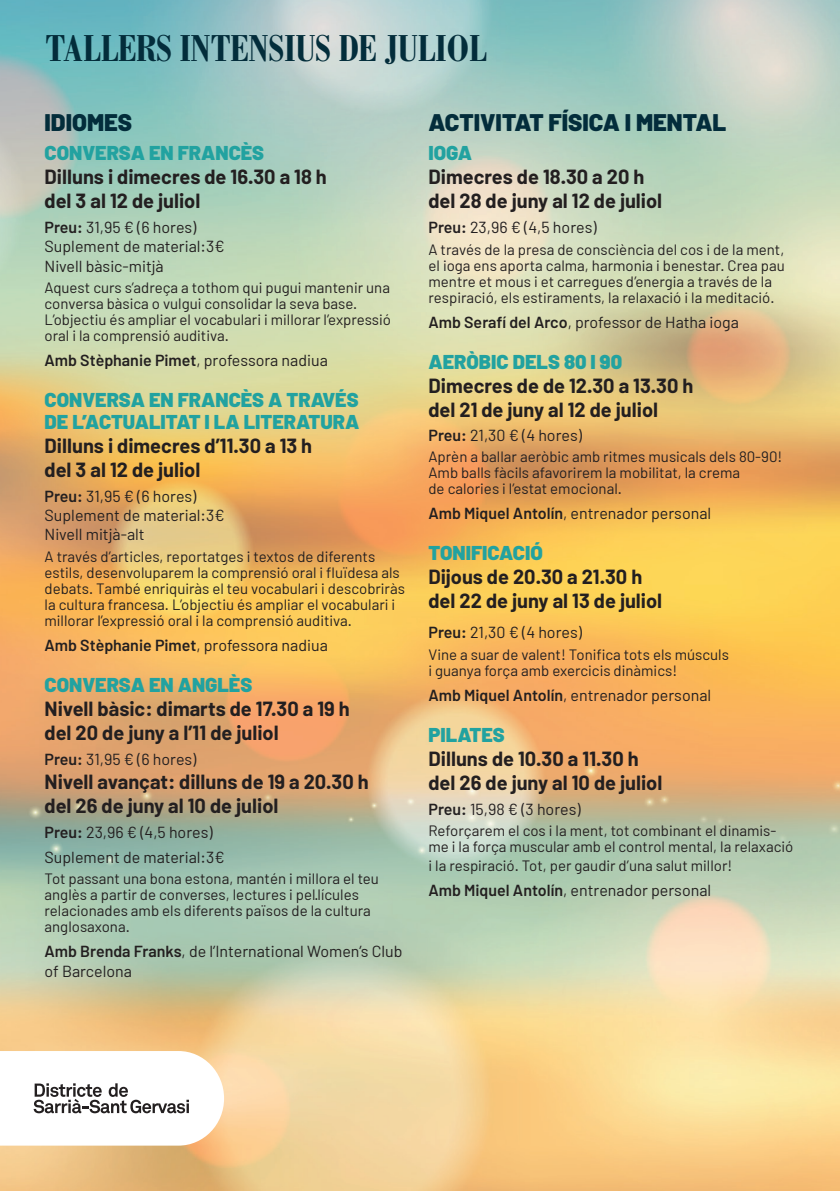
<style>
.page{position:relative;width:840px;height:1191px;background:#fff}
.page>*{position:absolute;margin:0;border:0;box-sizing:border-box;transform-origin:0 0}
.t1{font:700 condensed 40px "Bodoni Std";color:#032d3b}
.t2{font:900 24px "Barlow";color:#032d3b}
.t3{font:700 20px "Barlow";color:#231f20}
.t4{font:900 20px/22px "Barlow";color:#22a2a0}
.t5{font:16px/19.2px "Barlow";color:#231f20}
.t6{font:600 16px "Barlow";color:#231f20}
.t7{font:15px/16px "Barlow";color:#231f20}
.s1{font-weight:600}
.s2{font-weight:400}
</style>
<div class="page">
<img style="left:0;top:0;width:839px;height:1191px">
<svg style="left:0;top:1051px;width:224px;height:94px"></svg>
<p class="t1" style="left:45px;top:27px;width:442px">TALLERS INTENSIUS DE JULIOL</p>
<p class="t2" style="left:45px;top:107px;width:89px">IDIOMES</p>
<p class="t4" style="left:45px;top:142px;width:221px">CONVERSA EN FRANCÈS</p>
<p class="t3" style="left:45px;top:165px;width:283px">Dilluns i dimecres de 16.30 a 18 h</p>
<p class="t3" style="left:45px;top:189px;width:157px">del 3 al 12 de juliol</p>
<p class="t5" style="left:45px;top:217px;width:153px"><span class="s1">Preu:</span> 31,95 € (6 hores)</p>
<p class="t5" style="left:45px;top:237px;width:181px">Suplement de material:3€</p>
<p class="t5" style="left:45px;top:256px;width:121px">Nivell bàsic-mitjà</p>
<p class="t7" style="left:45px;top:279px;width:347px">Aquest curs s’adreça a tothom qui pugui mantenir una conversa bàsica o vulgui consolidar la seva base.<br>L’objectiu és ampliar el vocabulari i millorar l’expressió oral i la comprensió auditiva.</p>
<p class="t6" style="left:45px;top:350px;width:284px">Amb Stèphanie Pimet<span class="s2">, professora nadiua</span></p>
<p class="t4" style="left:45px;top:389px;width:316px">CONVERSA EN FRANCÈS A TRAVÉS<br>DE L’ACTUALITAT I LA LITERATURA</p>
<p class="t3" style="left:45px;top:433px;width:269px">Dilluns i dimecres d’11.30 a 13 h</p>
<p class="t3" style="left:45px;top:457px;width:157px">del 3 al 12 de juliol</p>
<p class="t5" style="left:45px;top:486px;width:153px"><span class="s1">Preu:</span> 31,95 € (6 hores)</p>
<p class="t5" style="left:45px;top:505px;width:181px">Suplement de material:3€</p>
<p class="t5" style="left:45px;top:525px;width:102px">Nivell mitjà-alt</p>
<p class="t7" style="left:45px;top:548px;width:362px">A través d’articles, reportatges i textos de diferents estils, desenvoluparem la comprensió oral i fluïdesa als debats. També enriquiràs el teu vocabulari i descobriràs la cultura francesa. L’objectiu és ampliar el vocabulari i millorar l’expressió oral i la comprensió auditiva.</p>
<p class="t6" style="left:45px;top:635px;width:284px">Amb Stèphanie Pimet<span class="s2">, professora nadiua</span></p>
<p class="t4" style="left:45px;top:674px;width:209px">CONVERSA EN ANGLÈS</p>
<p class="t3" style="left:45px;top:696px;width:306px">Nivell bàsic: dimarts de 17.30 a 19 h</p>
<p class="t3" style="left:45px;top:720px;width:235px">del 20 de juny a l’11 de juliol</p>
<p class="t5" style="left:45px;top:749px;width:153px"><span class="s1">Preu:</span> 31,95 € (6 hores)</p>
<p class="t3" style="left:45px;top:769px;width:325px">Nivell avançat: dilluns de 19 a 20.30 h</p>
<p class="t3" style="left:45px;top:793px;width:235px">del 26 de juny al 10 de juliol</p>
<p class="t5" style="left:45px;top:822px;width:169px"><span class="s1">Preu:</span> 23,96 € (4,5 hores)</p>
<p class="t5" style="left:45px;top:847px;width:181px">Suplement de material:3€</p>
<p class="t7" style="left:45px;top:870px;width:336px">Tot passant una bona estona, mantén i millora el teu anglès a partir de converses, lectures i pel·lícules relacionades amb els diferents països de la cultura anglosaxona.</p>
<p class="t5" style="left:45px;top:941px;width:359px"><span class="s1">Amb Brenda Franks</span>, de l’International Women’s Club of Barcelona</p>
<p class="t2" style="left:428px;top:107px;width:299px">ACTIVITAT FÍSICA I MENTAL</p>
<p class="t4" style="left:428px;top:142px;width:45px">IOGA</p>
<p class="t3" style="left:428px;top:165px;width:217px">Dimecres de 18.30 a 20 h</p>
<p class="t3" style="left:428px;top:189px;width:235px">del 28 de juny al 12 de juliol</p>
<p class="t5" style="left:428px;top:217px;width:169px"><span class="s1">Preu:</span> 23,96 € (4,5 hores)</p>
<p class="t7" style="left:428px;top:241px;width:357px">A través de la presa de consciència del cos i de la ment, el ioga ens aporta calma, harmonia i benestar. Crea pau mentre et mous i et carregues d’energia a través de la respiració, els estiraments, la relaxació i la meditació.</p>
<p class="t5" style="left:428px;top:312px;width:312px"><span class="s1">Amb Serafí del Arco</span>, professor de Hatha ioga</p>
<p class="t4" style="left:428px;top:351px;width:195px">AERÒBIC DELS 80 I 90</p>
<p class="t3" style="left:428px;top:373px;width:266px">Dimecres de de 12.30 a 13.30 h</p>
<p class="t3" style="left:428px;top:397px;width:231px">del 21 de juny al 12 de juliol</p>
<p class="t5" style="left:428px;top:425px;width:155px"><span class="s1">Preu:</span> 21,30 € (4 hores)</p>
<p class="t7" style="left:428px;top:449px;width:355px">Aprèn a ballar aeròbic amb ritmes musicals dels 80-90!<br>Amb balls fàcils afavorirem la mobilitat, la crema</p>
<p class="t7" style="left:428px;top:481px;width:195px">de calories i l’estat emocional.</p>
<p class="t5" style="left:428px;top:503px;width:284px"><span class="s1">Amb Miquel Antolín</span>, entrenador personal</p>
<p class="t4" style="left:428px;top:542px;width:116px">TONIFICACIÓ</p>
<p class="t3" style="left:428px;top:565px;width:215px">Dijous de 20.30 a 21.30 h</p>
<p class="t3" style="left:428px;top:589px;width:235px">del 22 de juny al 13 de juliol</p>
<p class="t5" style="left:428px;top:622px;width:155px"><span class="s1">Preu:</span> 21,30 € (4 hores)</p>
<p class="t7" style="left:428px;top:646px;width:302px">Vine a suar de valent! Tonifica tots els músculs</p>
<p class="t7" style="left:428px;top:662px;width:250px">i guanya força amb exercicis dinàmics!</p>
<p class="t5" style="left:428px;top:685px;width:284px"><span class="s1">Amb Miquel Antolín</span>, entrenador personal</p>
<p class="t4" style="left:428px;top:723px;width:78px">PILATES</p>
<p class="t3" style="left:428px;top:746px;width:211px">Dilluns de 10.30 a 11.30 h</p>
<p class="t3" style="left:428px;top:770px;width:235px">del 26 de juny al 10 de juliol</p>
<p class="t5" style="left:428px;top:798px;width:153px"><span class="s1">Preu:</span> 15,98 € (3 hores)</p>
<p class="t7" style="left:428px;top:822px;width:366px">Reforçarem el cos i la ment, tot combinant el dinamis&shy;me i la força muscular amb el control mental, la relaxació</p>
<p class="t7" style="left:428px;top:857px;width:305px">i la respiració. Tot, per gaudir d’una salut millor!</p>
<p class="t5" style="left:428px;top:880px;width:284px"><span class="s1">Amb Miquel Antolín</span>, entrenador personal</p>
</div>
